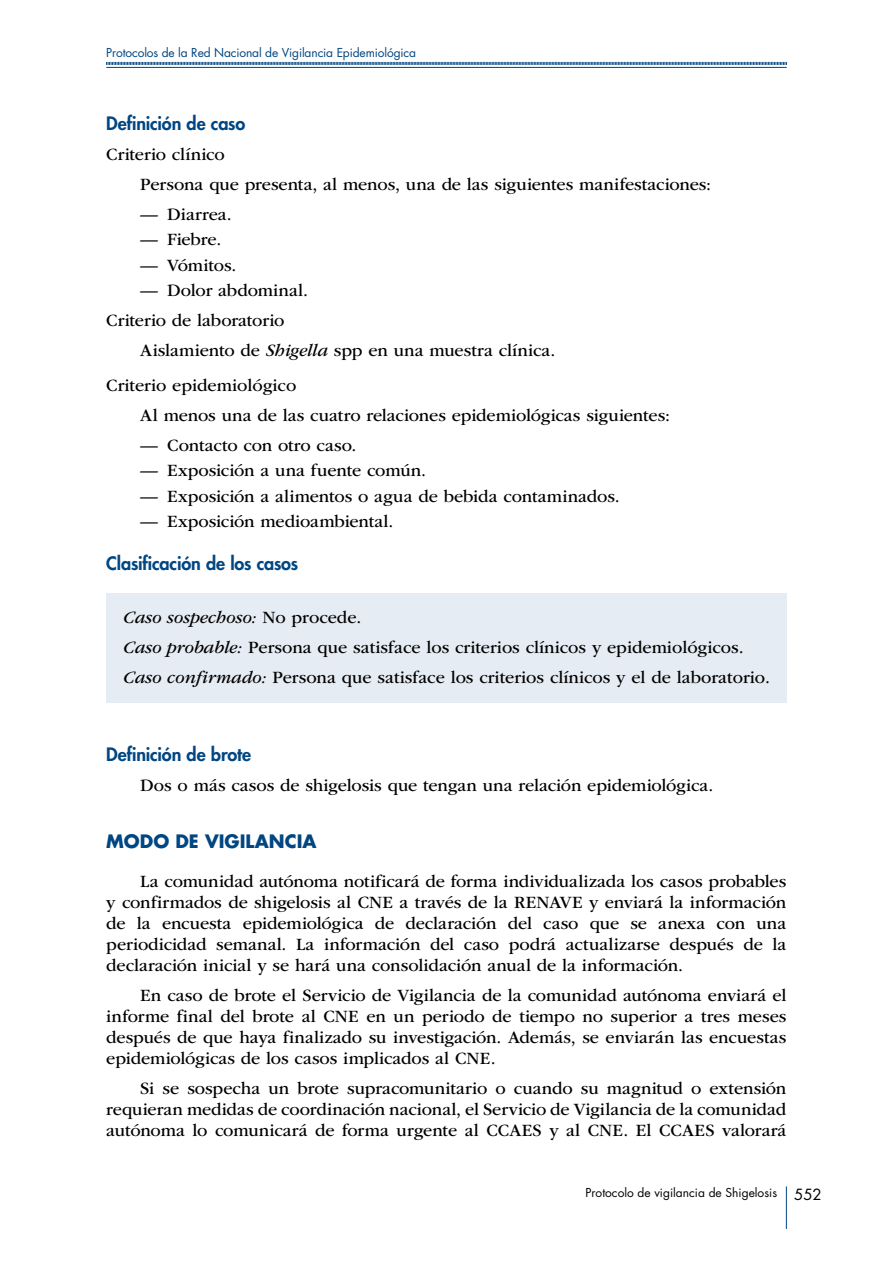
<style>
.page{position:relative;width:893px;height:1263px;background:#fff}
.page>*{position:absolute;margin:0;border:0;box-sizing:border-box;transform-origin:0 0}
.GENERAL-PARRAFO-1{font:18px/21px "ITC Garamond Std";color:#000;text-align:justify}
.GENERAL-VINETA-NIVEL{font:18px "ITC Garamond Std";letter-spacing:-.005em;color:#000}
.GENERAL-NIVEL-3{font:800 18px "Futura Std";letter-spacing:-.01em;color:#004682}
.GENERAL-PARRAFO-2-AN{font:18px "ITC Garamond Std";color:#000}
.GENERAL-NIVEL-2{font:700 18px "Futura Std";color:#004682}
.GENERAL-PARRAFO-2{font:18px "ITC Garamond Std";letter-spacing:-.005em;color:#000}
.t1{font:12px "Futura Std";letter-spacing:-.01em;color:#004682}
.t2{font:12px "Futura Std";color:#000}
.s1{font-style:italic}
.s2{font-size:15px}
</style>
<div class="page">
<hr style="left:786px;top:1186px;width:1px;height:43px;background:#004682">
<svg style="left:106px;top:61px;width:681px;height:4px"></svg>
<hr style="left:106px;top:67px;width:681px;height:1px;background:#004682">
<div style="left:106px;top:593px;width:681px;height:110px;background:#e6ecf3"></div>
<p class="t1" style="left:106px;top:45px;width:311px">Protocolos de la Red Nacional de Vigilancia Epidemiológica</p>
<p class="GENERAL-NIVEL-3" style="left:106px;top:112px;width:141px">Definición de caso</p>
<p class="GENERAL-PARRAFO-2" style="left:106px;top:144px;width:120px">Criterio clínico</p>
<p class="GENERAL-PARRAFO-1" style="left:140px;top:174px;width:572px">Persona que presenta, al menos, una de las siguientes manifestaciones:</p>
<p class="GENERAL-VINETA-NIVEL" style="left:140px;top:204px;width:93px">— Diarrea.</p>
<p class="GENERAL-VINETA-NIVEL" style="left:140px;top:230px;width:83px">— Fiebre.</p>
<p class="GENERAL-VINETA-NIVEL" style="left:140px;top:255px;width:98px">— Vómitos.</p>
<p class="GENERAL-VINETA-NIVEL" style="left:140px;top:281px;width:169px">— Dolor abdominal.</p>
<p class="GENERAL-PARRAFO-2-AN" style="left:106px;top:311px;width:180px">Criterio de laboratorio</p>
<p class="GENERAL-PARRAFO-1" style="left:140px;top:340px;width:416px">Aislamiento de <span class="s1">Shigella</span> spp en una muestra clínica.</p>
<p class="GENERAL-PARRAFO-2-AN" style="left:106px;top:375px;width:191px">Criterio epidemiológico</p>
<p class="GENERAL-PARRAFO-1" style="left:140px;top:405px;width:531px">Al menos una de las cuatro relaciones epidemiológicas siguientes:</p>
<p class="GENERAL-VINETA-NIVEL" style="left:140px;top:435px;width:218px">— Contacto con otro caso.</p>
<p class="GENERAL-VINETA-NIVEL" style="left:140px;top:461px;width:287px">— Exposición a una fuente común.</p>
<p class="GENERAL-VINETA-NIVEL" style="left:140px;top:486px;width:481px">— Exposición a alimentos o agua de bebida contaminados.</p>
<p class="GENERAL-VINETA-NIVEL" style="left:140px;top:512px;width:255px">— Exposición medioambiental.</p>
<p class="GENERAL-NIVEL-3" style="left:106px;top:552px;width:193px">Clasificación de los casos</p>
<p class="GENERAL-PARRAFO-1" style="left:123px;top:602px;width:648px;line-height:30px;text-align:left"><span class="s1">Caso sospechoso:</span> No procede.<br><span class="s1">Caso probable:</span> Persona que satisface los criterios clínicos y epidemiológicos.<br><span class="s1">Caso confirmado:</span> Persona que satisface los criterios clínicos y el de laboratorio.</p>
<p class="GENERAL-NIVEL-3" style="left:106px;top:743px;width:146px">Definición de brote</p>
<p class="GENERAL-PARRAFO-1" style="left:140px;top:775px;width:574px">Dos o más casos de shigelosis que tengan una relación epidemiológica.</p>
<p class="GENERAL-NIVEL-2" style="left:106px;top:829px;width:212px">MODO DE VIGILANCIA</p>
<p class="GENERAL-PARRAFO-1" style="left:106px;top:871px;width:682px;text-indent:34px">La comunidad autónoma notificará de forma individualizada los casos probables y confirmados de shigelosis al CNE a través de la RENAVE y enviará la información de la encuesta epidemiológica de declaración del caso que se anexa con una periodicidad semanal. La información del caso podrá actualizarse después de la declaración inicial y se hará una consolidación anual de la información.</p>
<p class="GENERAL-PARRAFO-1" style="left:106px;top:985px;width:682px;text-indent:34px">En caso de brote el Servicio de Vigilancia de la comunidad autónoma enviará el informe final del brote al CNE en un periodo de tiempo no superior a tres meses después de que haya finalizado su investigación. Además, se enviarán las encuestas epidemiológicas de los casos implicados al CNE.</p>
<p class="GENERAL-PARRAFO-1" style="left:106px;top:1078px;width:682px;text-indent:34px">Si se sospecha un brote supracomunitario o cuando su magnitud o extensión requieran medidas de coordinación nacional, el Servicio de Vigilancia de la comunidad autónoma lo comunicará de forma urgente al CCAES y al CNE. El CCAES valorará</p>
<p class="t2" style="left:585px;top:1185px;width:238px">Protocolo de vigilancia de Shigelosis <span class="s2">552</span></p>
</div>
